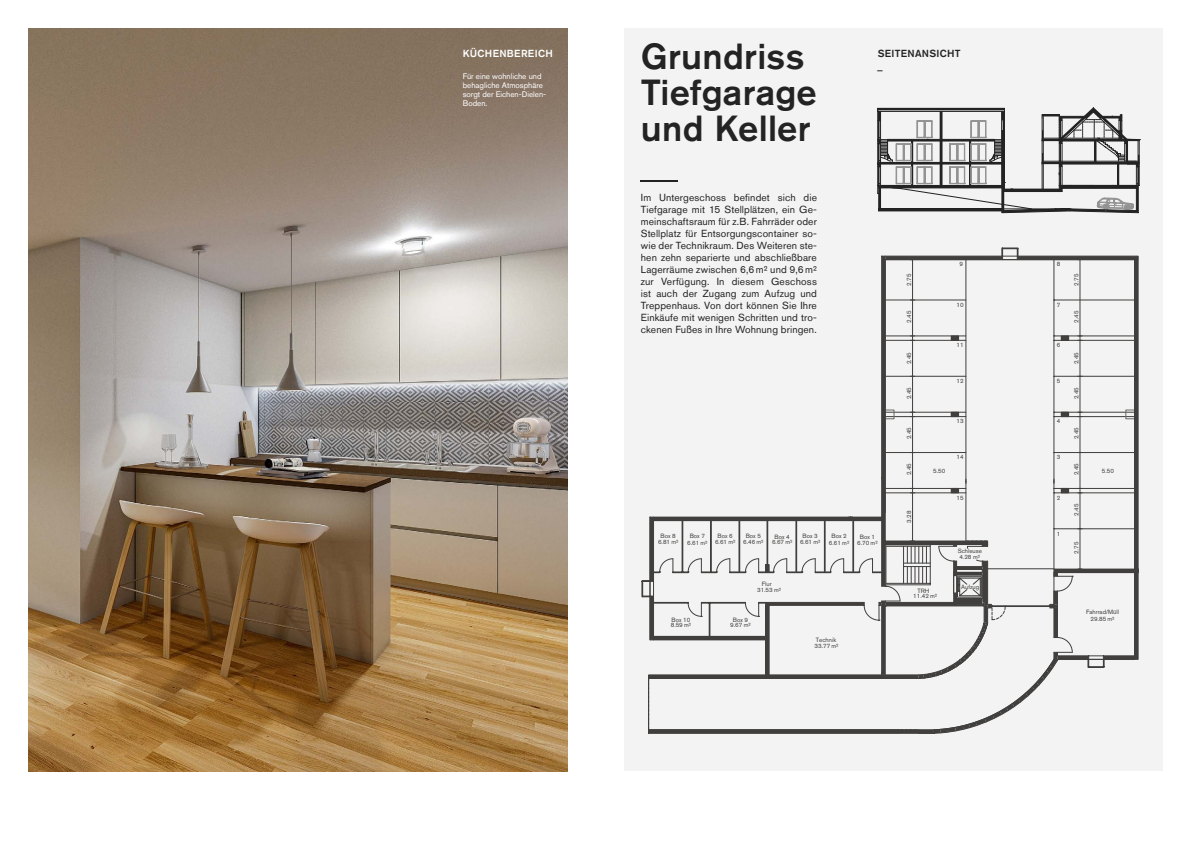
<style>
.page{position:relative;width:1191px;height:842px;background:#fff}
.page>*{position:absolute;margin:0;border:0;box-sizing:border-box;transform-origin:0 0}
.t1{font:500 36px/36px "Akzidenz Grotesk Pro";letter-spacing:.01em;color:#232323}
.t2{font:500 18px "Akzidenz Grotesk Pro";color:#232323;scale:4 1}
.t3{font:10.2px/12px "Akzidenz Grotesk Pro";letter-spacing:.01em;color:#232323;text-align:justify}
.t4{font:500 10.2px/12px "Akzidenz Grotesk Pro";letter-spacing:.03em;color:#232323}
.t5{font:500 10.2px "Akzidenz Grotesk Pro";letter-spacing:.03em;color:#fff}
.t6{font:8px/9.2px "Akzidenz Grotesk Pro";color:#fff}
.t7{font:6.1px/5.7px "Akzidenz Grotesk Pro";color:#403f3e;text-align:center}
</style>
<div class="page">
<div style="left:624px;top:28px;width:538px;height:743px;background:#f3f3f3"></div>
<svg style="left:641px;top:248px;width:497px;height:486px"></svg>
<svg style="left:877px;top:108px;width:263px;height:105px"></svg>
<img style="left:28px;top:28px;width:539px;height:743px">
<p class="t5" style="left:463px;top:47px;width:91px">KÜCHENBEREICH</p>
<p class="t6" style="left:463px;top:71px;width:85px">Für eine wohnliche und behagliche Atmosphäre sorgt der Eichen-Dielen-<br>Boden.</p>
<h1 class="t1" style="left:641px;top:38px;width:177px">Grundriss<br>Tiefgarage und Keller</h1>
<h2 class="t2" style="left:641px;top:159px;width:10px">_</h2>
<p class="t3" style="left:641px;top:192px;width:178px">Im Untergeschoss befindet sich die Tiefgarage mit 15 Stellplätzen, ein Ge&shy;meinschaftsraum für z.B. Fahrräder oder Stellplatz für Entsorgungscontainer so&shy;wie der Technikraum. Des Weiteren ste&shy;hen zehn separierte und abschließbare Lagerräume zwischen 6,6m² und 9,6m² zur Verfügung. In diesem Geschoss ist auch der Zugang zum Aufzug und Treppenhaus. Von dort können Sie Ihre Einkäufe mit wenigen Schritten und tro&shy;ckenen Fußes in Ihre Wohnung bringen.</p>
<p class="t4" style="left:877px;top:48px;width:84px">SEITENANSICHT _</p>
<p class="t7" style="left:906px;top:286px;width:14px;rotate:-90deg">2.75</p>
<p class="t7" style="left:906px;top:323px;width:14px;rotate:-90deg">2.45</p>
<p class="t7" style="left:906px;top:364px;width:14px;rotate:-90deg">2.45</p>
<p class="t7" style="left:906px;top:399px;width:14px;rotate:-90deg">2.45</p>
<p class="t7" style="left:906px;top:439px;width:14px;rotate:-90deg">2.45</p>
<p class="t7" style="left:906px;top:475px;width:14px;rotate:-90deg">2.45</p>
<p class="t7" style="left:959px;top:261px;width:5px">9</p>
<p class="t7" style="left:1056px;top:261px;width:5px">8</p>
<p class="t7" style="left:956px;top:302px;width:9px">10</p>
<p class="t7" style="left:956px;top:342px;width:9px">11</p>
<p class="t7" style="left:956px;top:378px;width:9px">12</p>
<p class="t7" style="left:956px;top:418px;width:9px">13</p>
<p class="t7" style="left:956px;top:454px;width:9px">14</p>
<p class="t7" style="left:956px;top:495px;width:9px">15</p>
<p class="t7" style="left:1073px;top:286px;width:14px;rotate:-90deg">2.75</p>
<p class="t7" style="left:1056px;top:302px;width:5px">7</p>
<p class="t7" style="left:1073px;top:323px;width:14px;rotate:-90deg">2.45</p>
<p class="t7" style="left:1056px;top:342px;width:5px">6</p>
<p class="t7" style="left:1073px;top:364px;width:14px;rotate:-90deg">2.45</p>
<p class="t7" style="left:1056px;top:378px;width:5px">5</p>
<p class="t7" style="left:1073px;top:399px;width:14px;rotate:-90deg">2.45</p>
<p class="t7" style="left:1056px;top:418px;width:5px">4</p>
<p class="t7" style="left:1073px;top:439px;width:14px;rotate:-90deg">2.45</p>
<p class="t7" style="left:1056px;top:454px;width:5px">3</p>
<p class="t7" style="left:1073px;top:475px;width:14px;rotate:-90deg">2.45</p>
<p class="t7" style="left:933px;top:467px;width:14px">5.50</p>
<p class="t7" style="left:1101px;top:467px;width:14px">5.50</p>
<p class="t7" style="left:1056px;top:495px;width:5px">2</p>
<p class="t7" style="left:906px;top:523px;width:14px;rotate:-90deg">3.28</p>
<p class="t7" style="left:1073px;top:516px;width:14px;rotate:-90deg">2.45</p>
<p class="t7" style="left:802px;top:533px;width:17px">Box 3</p>
<p class="t7" style="left:658px;top:533px;width:22px">Box 8<br>6.81 m²</p>
<p class="t7" style="left:743px;top:534px;width:22px;line-height:5.2px">Box 5<br>6.46 m²</p>
<p class="t7" style="left:772px;top:534px;width:22px">Box 4<br>6.67 m²</p>
<p class="t7" style="left:689px;top:533px;width:17px">Box 7</p>
<p class="t7" style="left:717px;top:533px;width:17px">Box 6</p>
<p class="t7" style="left:687px;top:539px;width:22px">6.61 m²</p>
<p class="t7" style="left:715px;top:539px;width:22px">6.61 m²</p>
<p class="t7" style="left:800px;top:539px;width:22px">6.61 m²</p>
<p class="t7" style="left:829px;top:533px;width:22px;line-height:6px">Box 2<br>6.61 m²</p>
<p class="t7" style="left:857px;top:533px;width:22px;line-height:6.6px">Box 1<br>6.70 m²</p>
<p class="t7" style="left:957px;top:548px;width:26px;line-height:5.4px;text-align:left">Schleuse<br>4.28 m²</p>
<p class="t7" style="left:1056px;top:531px;width:5px">1</p>
<p class="t7" style="left:1073px;top:554px;width:14px;rotate:-90deg">2.75</p>
<p class="t7" style="left:670px;top:616px;width:22px;text-align:left">Box 10<br>8.59 m²</p>
<p class="t7" style="left:757px;top:580px;width:26px;text-align:left;text-indent:5px">Flur<br>31.53 m²</p>
<p class="t7" style="left:961px;top:584px;width:20px">Aufzug</p>
<p class="t7" style="left:917px;top:588px;width:13px">TRH</p>
<p class="t7" style="left:913px;top:593px;width:26px">11.42 m²</p>
<p class="t7" style="left:730px;top:616px;width:22px">Box 9<br>9.67 m²</p>
<p class="t7" style="left:814px;top:637px;width:26px;line-height:6.1px;text-align:left">Technik<br>33.77 m²</p>
<p class="t7" style="left:1086px;top:609px;width:34px;line-height:6.4px">Fahrrad/Müll<br>29.85 m²</p>
</div>
